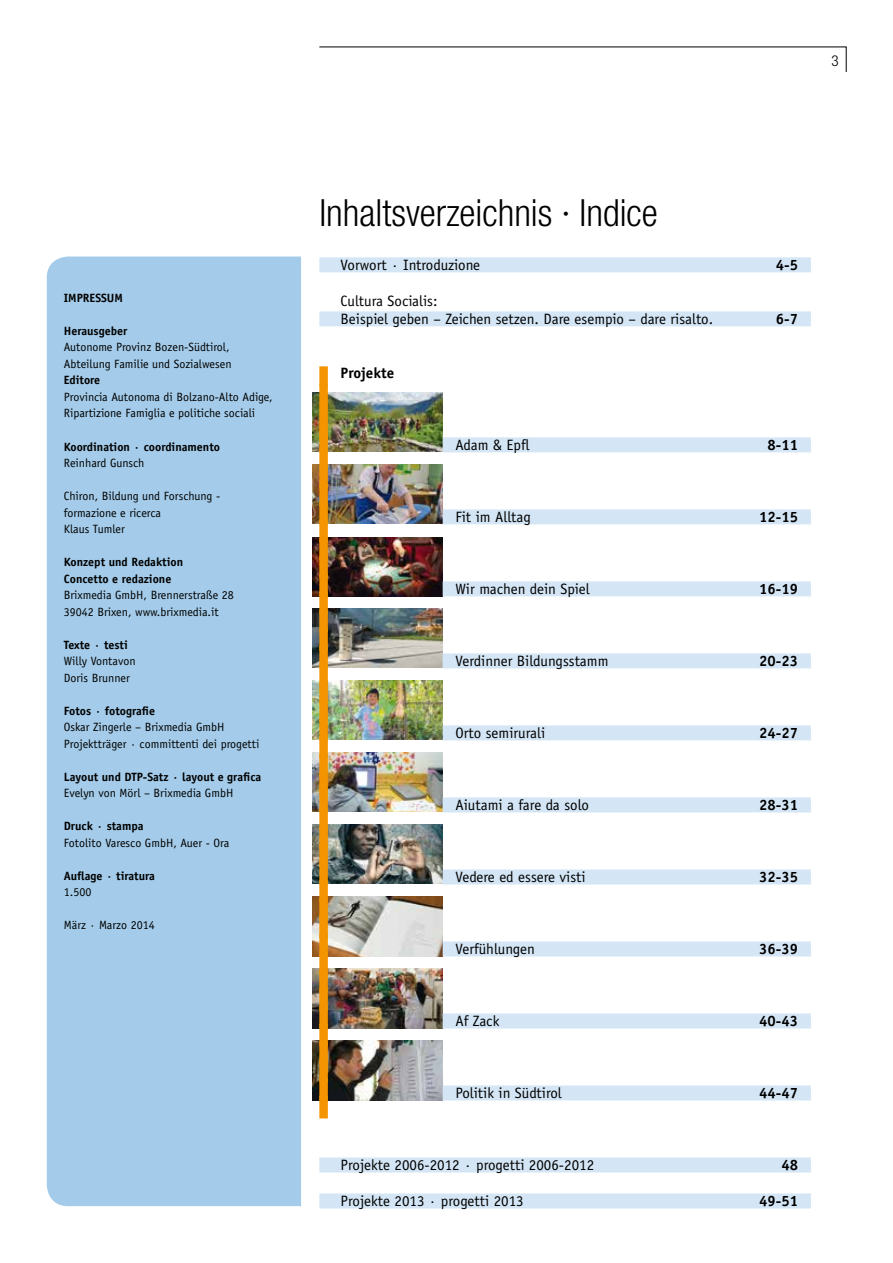
<style>
.page{position:relative;width:893px;height:1263px;background:#fff}
.page>*{position:absolute;margin:0;border:0;box-sizing:border-box;transform-origin:0 0}
.t1{font:300 condensed 37.5px "Helvetica Neue";color:#000}
.t2{font:15px/18px "Officina Sans";color:#000}
.t3{font:700 15px "Officina Sans";color:#000}
.t4{font:300 condensed 15px "Helvetica Neue";color:#000}
.t5{font:12px/16.5px "Officina Sans";color:#000}
.t6{font:700 12px/16.5px "Officina Sans";color:#000}
</style>
<div class="page">
<img style="left:312px;top:392px;width:130px;height:60px">
<img style="left:312px;top:464px;width:130px;height:60px">
<img style="left:312px;top:537px;width:130px;height:60px">
<img style="left:312px;top:608px;width:130px;height:60px">
<img style="left:312px;top:680px;width:130px;height:60px">
<img style="left:312px;top:752px;width:130px;height:60px">
<img style="left:312px;top:824px;width:130px;height:60px">
<img style="left:312px;top:896px;width:130px;height:60px">
<img style="left:312px;top:968px;width:130px;height:60px">
<img style="left:312px;top:1040px;width:130px;height:60px">
<div style="left:319px;top:257px;width:492px;height:15px;background:#d4e6f5"></div>
<div style="left:319px;top:311px;width:492px;height:15px;background:#d4e6f5"></div>
<div style="left:319px;top:366px;width:9px;height:20px;background:#f39400"></div>
<div style="left:319px;top:384px;width:9px;height:20px;background:#f39400"></div>
<div style="left:319px;top:402px;width:9px;height:20px;background:#f39400"></div>
<div style="left:319px;top:420px;width:9px;height:20px;background:#f39400"></div>
<div style="left:443px;top:437px;width:368px;height:15px;background:#d4e6f5"></div>
<div style="left:319px;top:430px;width:9px;height:22px;background:#f39400"></div>
<div style="left:319px;top:448px;width:9px;height:22px;background:#f39400"></div>
<div style="left:319px;top:466px;width:9px;height:22px;background:#f39400"></div>
<div style="left:319px;top:484px;width:9px;height:22px;background:#f39400"></div>
<div style="left:443px;top:509px;width:368px;height:15px;background:#d4e6f5"></div>
<div style="left:319px;top:502px;width:9px;height:22px;background:#f39400"></div>
<div style="left:319px;top:520px;width:9px;height:22px;background:#f39400"></div>
<div style="left:319px;top:538px;width:9px;height:22px;background:#f39400"></div>
<div style="left:319px;top:556px;width:9px;height:22px;background:#f39400"></div>
<div style="left:443px;top:581px;width:368px;height:15px;background:#d4e6f5"></div>
<div style="left:319px;top:574px;width:9px;height:22px;background:#f39400"></div>
<div style="left:319px;top:592px;width:9px;height:22px;background:#f39400"></div>
<div style="left:319px;top:610px;width:9px;height:22px;background:#f39400"></div>
<div style="left:319px;top:628px;width:9px;height:22px;background:#f39400"></div>
<div style="left:443px;top:653px;width:368px;height:15px;background:#d4e6f5"></div>
<div style="left:319px;top:646px;width:9px;height:22px;background:#f39400"></div>
<div style="left:319px;top:664px;width:9px;height:22px;background:#f39400"></div>
<div style="left:319px;top:682px;width:9px;height:22px;background:#f39400"></div>
<div style="left:319px;top:700px;width:9px;height:22px;background:#f39400"></div>
<div style="left:443px;top:725px;width:368px;height:15px;background:#d4e6f5"></div>
<div style="left:319px;top:718px;width:9px;height:22px;background:#f39400"></div>
<div style="left:319px;top:736px;width:9px;height:22px;background:#f39400"></div>
<div style="left:319px;top:754px;width:9px;height:22px;background:#f39400"></div>
<div style="left:319px;top:772px;width:9px;height:22px;background:#f39400"></div>
<div style="left:443px;top:797px;width:368px;height:15px;background:#d4e6f5"></div>
<div style="left:319px;top:790px;width:9px;height:22px;background:#f39400"></div>
<div style="left:319px;top:808px;width:9px;height:22px;background:#f39400"></div>
<div style="left:319px;top:826px;width:9px;height:22px;background:#f39400"></div>
<div style="left:319px;top:844px;width:9px;height:22px;background:#f39400"></div>
<div style="left:443px;top:869px;width:368px;height:15px;background:#d4e6f5"></div>
<div style="left:319px;top:862px;width:9px;height:22px;background:#f39400"></div>
<div style="left:319px;top:880px;width:9px;height:22px;background:#f39400"></div>
<div style="left:319px;top:898px;width:9px;height:22px;background:#f39400"></div>
<div style="left:319px;top:916px;width:9px;height:22px;background:#f39400"></div>
<div style="left:443px;top:941px;width:368px;height:15px;background:#d4e6f5"></div>
<div style="left:319px;top:934px;width:9px;height:22px;background:#f39400"></div>
<div style="left:319px;top:952px;width:9px;height:22px;background:#f39400"></div>
<div style="left:319px;top:970px;width:9px;height:22px;background:#f39400"></div>
<div style="left:319px;top:988px;width:9px;height:22px;background:#f39400"></div>
<div style="left:443px;top:1013px;width:368px;height:15px;background:#d4e6f5"></div>
<div style="left:319px;top:1006px;width:9px;height:22px;background:#f39400"></div>
<div style="left:319px;top:1024px;width:9px;height:22px;background:#f39400"></div>
<div style="left:319px;top:1042px;width:9px;height:22px;background:#f39400"></div>
<div style="left:319px;top:1060px;width:9px;height:22px;background:#f39400"></div>
<div style="left:443px;top:1085px;width:368px;height:15px;background:#d4e6f5"></div>
<div style="left:319px;top:1078px;width:9px;height:22px;background:#f39400"></div>
<div style="left:319px;top:1096px;width:9px;height:22px;background:#f39400"></div>
<div style="left:319px;top:1157px;width:492px;height:15px;background:#d4e6f5"></div>
<div style="left:319px;top:1193px;width:492px;height:15px;background:#d4e6f5"></div>
<div style="left:47px;top:257px;width:254px;height:949px;background:#a4ccea"></div>
<svg style="left:319px;top:47px;width:527px;height:25px"></svg>
<p class="t4" style="left:831px;top:52px;width:9px">3</p>
<p class="t6" style="left:64px;top:289px;width:61px">IMPRESSUM</p>
<p class="t6" style="left:64px;top:322px;width:65px">Herausgeber</p>
<p class="t5" style="left:64px;top:339px;width:169px">Autonome Provinz Bozen-Südtirol,<br>Abteilung Familie und Sozialwesen</p>
<p class="t6" style="left:64px;top:372px;width:38px">Editore</p>
<p class="t5" style="left:64px;top:389px;width:210px">Provincia Autonoma di Bolzano-Alto Adige,<br>Ripartizione Famiglia e politiche sociali</p>
<p class="t6" style="left:64px;top:438px;width:158px">Koordination · coordinamento</p>
<p class="t5" style="left:64px;top:455px;width:82px">Reinhard Gunsch</p>
<p class="t5" style="left:64px;top:488px;width:158px">Chiron, Bildung und Forschung - formazione e ricerca<br>Klaus Tumler</p>
<p class="t6" style="left:64px;top:553px;width:121px">Konzept und Redaktion<br>Concetto e redazione</p>
<p class="t5" style="left:64px;top:587px;width:172px">Brixmedia GmbH, Brennerstraße 28<br>39042 Brixen, www.brixmedia.it</p>
<p class="t6" style="left:64px;top:636px;width:65px">Texte · testi</p>
<p class="t5" style="left:64px;top:653px;width:73px">Willy Vontavon<br>Doris Brunner</p>
<p class="t6" style="left:64px;top:702px;width:93px">Fotos · fotografie</p>
<p class="t5" style="left:64px;top:719px;width:197px">Oskar Zingerle – Brixmedia GmbH<br>Projektträger · committenti dei progetti</p>
<p class="t6" style="left:64px;top:768px;width:199px">Layout und DTP-Satz · layout e grafica</p>
<p class="t5" style="left:64px;top:785px;width:171px">Evelyn von Mörl – Brixmedia GmbH</p>
<p class="t6" style="left:64px;top:817px;width:81px">Druck · stampa</p>
<p class="t5" style="left:64px;top:834px;width:167px">Fotolito Varesco GmbH, Auer - Ora</p>
<p class="t6" style="left:64px;top:867px;width:93px">Auflage · tiratura</p>
<p class="t5" style="left:64px;top:884px;width:29px">1.500</p>
<p class="t5" style="left:64px;top:917px;width:92px">März · Marzo 2014</p>
<h1 class="t1" style="left:319px;top:191px;width:340px">Inhaltsverzeichnis · Indice</h1>
<p class="t2" style="left:341px;top:256px;width:141px">Vorwort · Introduzione</p>
<p class="t3" style="left:776px;top:256px;width:24px">4-5</p>
<p class="t2" style="left:341px;top:292px;width:374px">Cultura Socialis:<br>Beispiel geben – Zeichen setzen. Dare esempio – dare risalto.</p>
<p class="t3" style="left:776px;top:310px;width:24px">6-7</p>
<p class="t3" style="left:341px;top:364px;width:55px">Projekte</p>
<p class="t2" style="left:455px;top:436px;width:76px">Adam &amp; Epfl</p>
<p class="t3" style="left:768px;top:436px;width:32px">8-11</p>
<p class="t2" style="left:455px;top:508px;width:77px">Fit im Alltag</p>
<p class="t3" style="left:759px;top:508px;width:40px">12-15</p>
<p class="t2" style="left:455px;top:580px;width:136px">Wir machen dein Spiel</p>
<p class="t3" style="left:759px;top:580px;width:40px">16-19</p>
<p class="t2" style="left:455px;top:652px;width:155px">Verdinner Bildungsstamm</p>
<p class="t3" style="left:759px;top:652px;width:40px">20-23</p>
<p class="t2" style="left:455px;top:724px;width:91px">Orto semirurali</p>
<p class="t3" style="left:759px;top:724px;width:40px">24-27</p>
<p class="t2" style="left:455px;top:796px;width:135px">Aiutami a fare da solo</p>
<p class="t3" style="left:759px;top:796px;width:40px">28-31</p>
<p class="t2" style="left:455px;top:868px;width:132px">Vedere ed essere visti</p>
<p class="t3" style="left:759px;top:868px;width:40px">32-35</p>
<p class="t2" style="left:455px;top:940px;width:81px">Verfühlungen</p>
<p class="t3" style="left:759px;top:940px;width:40px">36-39</p>
<p class="t2" style="left:455px;top:1012px;width:45px">Af Zack</p>
<p class="t3" style="left:759px;top:1012px;width:40px">40-43</p>
<p class="t2" style="left:455px;top:1084px;width:108px">Politik in Südtirol</p>
<p class="t3" style="left:759px;top:1084px;width:40px">44-47</p>
<p class="t2" style="left:341px;top:1156px;width:255px">Projekte 2006-2012 · progetti 2006-2012</p>
<p class="t3" style="left:781px;top:1156px;width:18px">48</p>
<p class="t2" style="left:341px;top:1192px;width:185px">Projekte 2013 · progetti 2013</p>
<p class="t3" style="left:759px;top:1192px;width:40px">49-51</p>
</div>
